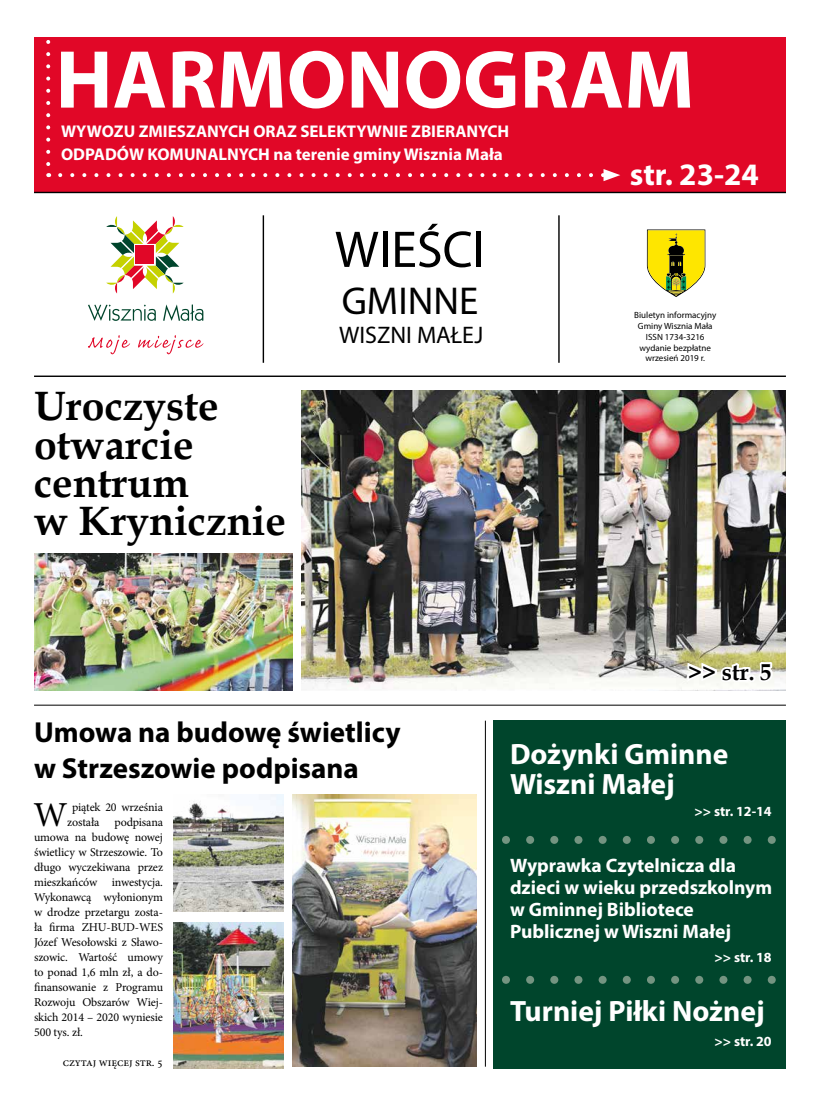
<style>
.page{position:relative;width:820px;height:1106px;background:#fff}
.page>*{position:absolute;margin:0;border:0;box-sizing:border-box;transform-origin:0 0}
.t1{font:700 82.9px "Myriad Pro";color:#fff}
.t2{font:52px "Myriad Pro";color:#000}
.t3{font:700 41px/38.3px "Book Antiqua";color:#000}
.t4{font:39px "Myriad Pro";color:#000}
.t5{font:35.1px "Minion Pro";color:#000}
.t6{font:700 31.3px "Myriad Pro";color:#fff}
.t7{font:700 29.5px/30px "Myriad Pro";color:#fff}
.t8{font:700 29px/35.2px "Myriad Pro";color:#000}
.t9{font:24px "Myriad Pro";color:#000}
.t10{font:700 23px "Book Antiqua";color:#000}
.t11{font:700 19.5px/22px "Myriad Pro";color:#fff}
.t12{font:700 17px/23px "Myriad Pro";color:#fff}
.t13{font:700 14px "Myriad Pro";color:#fff}
.t14{font:12px "Minion Pro";letter-spacing:-.01em;color:#000}
.t15{font:9px/10.8px "Myriad Pro";color:#000;text-align:center}
</style>
<div class="page">
<img style="left:301px;top:390px;width:484px;height:300px">
<div style="left:493px;top:720px;width:292px;height:349px;background:#00452c"></div>
<div style="left:34px;top:37px;width:751px;height:155px;background:#e10727"></div>
<svg style="left:106px;top:216px;width:77px;height:77px"></svg>
<svg style="left:88px;top:335px;width:42px;height:19px"></svg>
<svg style="left:138px;top:335px;width:65px;height:19px"></svg>
<svg style="left:88px;top:304px;width:68px;height:17px"></svg>
<svg style="left:163px;top:304px;width:40px;height:17px"></svg>
<hr style="left:262px;top:215px;width:2px;height:148px;background:#000">
<hr style="left:558px;top:215px;width:1px;height:148px;background:#000">
<hr style="left:34px;top:375px;width:751px;height:2px;background:#000">
<svg style="left:646px;top:229px;width:59px;height:68px"></svg>
<img style="left:34px;top:553px;width:258px;height:137px">
<svg style="left:46px;top:42px;width:4px;height:135px"></svg>
<svg style="left:60px;top:169px;width:560px;height:12px"></svg>
<hr style="left:34px;top:192px;width:751px;height:1px;background:#000">
<img style="left:292px;top:794px;width:184px;height:272px">
<img style="left:173px;top:922px;width:110px;height:146px">
<img style="left:173px;top:794px;width:110px;height:117px">
<svg style="left:502px;top:836px;width:273px;height:8px"></svg>
<svg style="left:502px;top:975px;width:273px;height:8px"></svg>
<hr style="left:34px;top:704px;width:751px;height:1px;background:#000">
<hr style="left:484px;top:720px;width:1px;height:346px;background:#000">
<svg style="left:685px;top:659px;width:90px;height:26px"></svg>
<h1 class="t1" style="left:55px;top:26px;width:640px">HARMONOGRAM</h1>
<h3 class="t12" style="left:61px;top:120px;width:449px">WYWOZU ZMIESZANYCH ORAZ SELEKTYWNIE ZBIERANYCH<br>ODPADÓW KOMUNALNYCH na terenie gminy Wisznia Mała</h3>
<h3 class="t3" style="left:34px;top:387px;width:253px">Uroczyste otwarcie centrum<br>w Krynicznie</h3>
<h2 class="t2" style="left:334px;top:217px;width:152px">WIEŚCI</h2>
<h3 class="t4" style="left:341px;top:276px;width:138px">GMINNE</h3>
<h3 class="t9" style="left:339px;top:320px;width:146px">WISZNI MAŁEJ</h3>
<h3 class="t6" style="left:629px;top:154px;width:130px">str. 23-24</h3>
<p class="t15" style="left:634px;top:310px;width:83px">Biuletyn informacyjny<br>Gminy Wisznia Mała<br>ISSN 1734-3216 wydanie bezpłatne wrzesień 2019 r.</p>
<h3 class="t10" style="left:688px;top:656px;width:85px">&gt;&gt; str. 5</h3>
<h3 class="t8" style="left:34px;top:714px;width:368px">Umowa na budowę świetlicy w Strzeszowie podpisana</h3>
<h3 class="t5" style="left:33px;top:791px;width:36px">W</h3>
<p class="t14" style="left:72px;top:798px;width:92px">piątek 20 września</p>
<p class="t14" style="left:67px;top:813px;width:97px">została podpisana</p>
<p class="t14" style="left:34px;top:828px;width:131px">umowa na budowę nowej</p>
<p class="t14" style="left:34px;top:843px;width:130px">świetlicy w Strzeszowie. To</p>
<p class="t14" style="left:34px;top:858px;width:130px">długo wyczekiwana przez</p>
<p class="t14" style="left:34px;top:873px;width:130px">mieszkańców inwestycja.</p>
<p class="t14" style="left:34px;top:888px;width:130px">Wykonawcą wyłonionym</p>
<p class="t14" style="left:34px;top:903px;width:130px">w drodze przetargu zosta-</p>
<p class="t14" style="left:34px;top:918px;width:130px">ła firma ZHU-BUD-WES</p>
<p class="t14" style="left:34px;top:933px;width:130px">Józef Wesołowski z Sławo-</p>
<p class="t14" style="left:34px;top:948px;width:131px">szowic. Wartość umowy</p>
<p class="t14" style="left:34px;top:963px;width:130px">to ponad 1,6 mln zł, a do-</p>
<p class="t14" style="left:34px;top:978px;width:130px">finansowanie z Programu</p>
<p class="t14" style="left:34px;top:993px;width:130px">Rozwoju Obszarów Wiej-</p>
<p class="t14" style="left:34px;top:1008px;width:130px">skich 2014 – 2020 wyniesie</p>
<p class="t14" style="left:34px;top:1023px;width:50px">500 tys. zł.</p>
<p class="t14" style="left:63px;top:1053px;width:102px">czytaj więcej str. 5</p>
<h3 class="t7" style="left:510px;top:738px;width:220px">Dożynki Gminne<br>Wiszni Małej</h3>
<p class="t13" style="left:694px;top:802px;width:79px">&gt;&gt; str. 12-14</p>
<h3 class="t11" style="left:510px;top:854px;width:263px">Wyprawka Czytelnicza dla dzieci w wieku przedszkolnym w Gminnej Bibliotece<br>Publicznej w Wiszni Małej</h3>
<p class="t13" style="left:714px;top:948px;width:59px">&gt;&gt; str. 18</p>
<h3 class="t7" style="left:510px;top:994px;width:256px">Turniej Piłki Nożnej</h3>
<p class="t13" style="left:714px;top:1032px;width:59px">&gt;&gt; str. 20</p>
</div>
